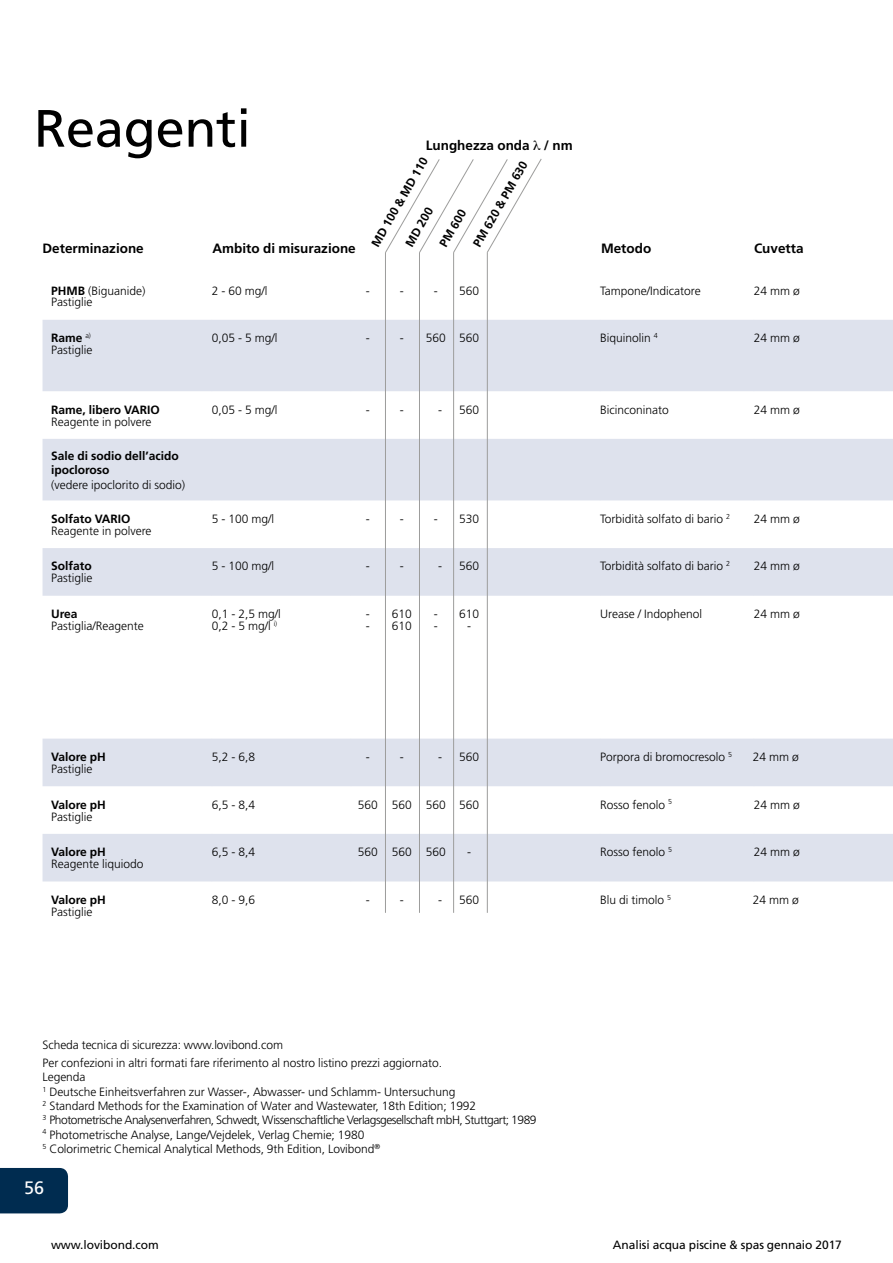
<style>
.page{position:relative;width:893px;height:1263px;background:#fff}
.page>*{position:absolute;margin:0;border:0;box-sizing:border-box;transform-origin:0 0}
.t1{font:52.5px "Frutiger LT";letter-spacing:-.005em;color:#000}
.t2{font:18px "Frutiger LT";color:#fff}
.t3{font:700 13.5px "Frutiger LT";color:#000}
.t4{font:300 12px/14.2px "Frutiger LT";letter-spacing:-.005em;color:#000}
.t5{font:700 12px/14.4px "Frutiger LT";color:#000}
.t6{font:12px "Frutiger LT";letter-spacing:-.005em;color:#000}
.s1{font-weight:700}
</style>
<div class="page">
<div style="left:0;top:1168px;width:68px;height:45px;background:#002c50"></div>
<svg style="left:43px;top:320px;width:850px;height:561px"></svg>
<hr style="left:419px;top:252px;width:1px;height:661px;background:#9d9d9c">
<hr style="left:453px;top:252px;width:1px;height:661px;background:#9d9d9c">
<hr style="left:487px;top:252px;width:1px;height:661px;background:#9d9d9c">
<hr style="left:385px;top:252px;width:1px;height:661px;background:#9d9d9c">
<svg style="left:385px;top:159px;width:157px;height:94px"></svg>
<h1 class="t1" style="left:34px;top:98px;width:218px">Reagenti</h1>
<p class="t3" style="left:426px;top:137px;width:148px">Lunghezza onda / nm</p>
<p class="t5" style="left:368px;top:242px;width:102px;rotate:-60deg">MD 100 &amp; MD 110</p>
<p class="t5" style="left:470px;top:242px;width:98px;rotate:-60deg">PM 620 &amp; PM 630</p>
<p class="t5" style="left:402px;top:242px;width:45px;rotate:-60deg">MD 200</p>
<p class="t5" style="left:436px;top:242px;width:43px;rotate:-60deg">PM 600</p>
<p class="t3" style="left:43px;top:240px;width:103px">Determinazione</p>
<p class="t3" style="left:213px;top:240px;width:145px">Ambito di misurazione</p>
<p class="t3" style="left:601px;top:240px;width:52px">Metodo</p>
<p class="t3" style="left:754px;top:240px;width:51px">Cuvetta</p>
<p class="t4" style="left:51px;top:283px;width:96px"><span class="s1">PHMB</span> (Biguanide)</p>
<p class="t4" style="left:212px;top:283px;width:57px">2 - 60 mg/l</p>
<p class="t4" style="left:366px;top:283px;width:5px">-</p>
<p class="t4" style="left:400px;top:283px;width:5px">-</p>
<p class="t4" style="left:434px;top:283px;width:47px">- 560</p>
<p class="t4" style="left:600px;top:283px;width:102px">Tampone/Indicatore</p>
<p class="t4" style="left:754px;top:283px;width:48px">24 mm ø</p>
<p class="t4" style="left:51px;top:295px;width:43px">Pastiglie</p>
<p class="t5" style="left:51px;top:331px;width:41px">Rame <sup>a)</sup></p>
<p class="t4" style="left:212px;top:331px;width:67px">0,05 - 5 mg/l</p>
<p class="t4" style="left:366px;top:331px;width:5px">-</p>
<p class="t4" style="left:400px;top:331px;width:81px">- 560 560</p>
<p class="t4" style="left:600px;top:331px;width:59px">Biquinolin <sup>4</sup></p>
<p class="t4" style="left:754px;top:331px;width:48px">24 mm ø</p>
<p class="t4" style="left:51px;top:343px;width:43px">Pastiglie</p>
<p class="t5" style="left:51px;top:402px;width:110px">Rame, libero VARIO</p>
<p class="t4" style="left:212px;top:402px;width:67px">0,05 - 5 mg/l</p>
<p class="t4" style="left:366px;top:402px;width:5px">-</p>
<p class="t4" style="left:400px;top:402px;width:5px">-</p>
<p class="t4" style="left:438px;top:402px;width:42px">- 560</p>
<p class="t4" style="left:600px;top:402px;width:70px">Bicinconinato</p>
<p class="t4" style="left:754px;top:402px;width:48px">24 mm ø</p>
<p class="t4" style="left:51px;top:414px;width:102px">Reagente in polvere</p>
<p class="t5" style="left:51px;top:448px;width:129px">Sale di sodio dell’acido ipocloroso</p>
<p class="t4" style="left:51px;top:477px;width:136px">(vedere ipoclorito di sodio)</p>
<p class="t5" style="left:51px;top:511px;width:81px">Solfato VARIO</p>
<p class="t4" style="left:212px;top:512px;width:64px">5 - 100 mg/l</p>
<p class="t4" style="left:366px;top:512px;width:5px">-</p>
<p class="t4" style="left:400px;top:512px;width:5px">-</p>
<p class="t4" style="left:434px;top:512px;width:47px">- 530</p>
<p class="t4" style="left:600px;top:512px;width:132px">Torbidità solfato di bario <sup>2</sup></p>
<p class="t4" style="left:754px;top:512px;width:48px">24 mm ø</p>
<p class="t4" style="left:51px;top:524px;width:102px">Reagente in polvere</p>
<p class="t5" style="left:51px;top:559px;width:42px">Solfato</p>
<p class="t4" style="left:212px;top:559px;width:64px">5 - 100 mg/l</p>
<p class="t4" style="left:366px;top:559px;width:5px">-</p>
<p class="t4" style="left:400px;top:559px;width:5px">-</p>
<p class="t4" style="left:438px;top:559px;width:43px">- 560</p>
<p class="t4" style="left:600px;top:559px;width:132px">Torbidità solfato di bario <sup>2</sup></p>
<p class="t4" style="left:754px;top:559px;width:48px">24 mm ø</p>
<p class="t4" style="left:51px;top:571px;width:43px">Pastiglie</p>
<p class="t5" style="left:51px;top:607px;width:28px">Urea</p>
<p class="t4" style="left:212px;top:607px;width:71px">0,1 - 2,5 mg/l</p>
<p class="t4" style="left:366px;top:607px;width:48px">- 610</p>
<p class="t4" style="left:434px;top:607px;width:47px">- 610</p>
<p class="t4" style="left:600px;top:607px;width:103px">Urease / Indophenol</p>
<p class="t4" style="left:754px;top:607px;width:48px">24 mm ø</p>
<p class="t4" style="left:51px;top:619px;width:94px">Pastiglia/Reagente</p>
<p class="t4" style="left:212px;top:619px;width:67px">0,2 - 5 mg/l <sup>i)</sup></p>
<p class="t4" style="left:366px;top:619px;width:48px">- 610</p>
<p class="t4" style="left:434px;top:619px;width:5px">-</p>
<p class="t4" style="left:467px;top:619px;width:5px">-</p>
<p class="t5" style="left:51px;top:750px;width:56px">Valore pH</p>
<p class="t4" style="left:212px;top:750px;width:45px">5,2 - 6,8</p>
<p class="t4" style="left:366px;top:750px;width:5px">-</p>
<p class="t4" style="left:400px;top:750px;width:5px">-</p>
<p class="t4" style="left:438px;top:750px;width:43px">- 560</p>
<p class="t4" style="left:600px;top:750px;width:133px">Porpora di bromocresolo <sup>5</sup></p>
<p class="t4" style="left:753px;top:750px;width:48px">24 mm ø</p>
<p class="t4" style="left:51px;top:762px;width:43px">Pastiglie</p>
<p class="t5" style="left:51px;top:797px;width:56px">Valore pH</p>
<p class="t4" style="left:212px;top:797px;width:45px">6,5 - 8,4</p>
<p class="t4" style="left:358px;top:797px;width:123px">560 560 560 560</p>
<p class="t4" style="left:600px;top:797px;width:74px">Rosso fenolo <sup>5</sup></p>
<p class="t4" style="left:754px;top:797px;width:48px">24 mm ø</p>
<p class="t4" style="left:51px;top:809px;width:43px">Pastiglie</p>
<p class="t5" style="left:51px;top:845px;width:56px">Valore pH</p>
<p class="t4" style="left:212px;top:845px;width:45px">6,5 - 8,4</p>
<p class="t4" style="left:358px;top:845px;width:90px">560 560 560</p>
<p class="t4" style="left:467px;top:845px;width:5px">-</p>
<p class="t4" style="left:600px;top:845px;width:74px">Rosso fenolo <sup>5</sup></p>
<p class="t4" style="left:754px;top:845px;width:48px">24 mm ø</p>
<p class="t4" style="left:51px;top:857px;width:94px">Reagente liquiodo</p>
<p class="t5" style="left:51px;top:892px;width:56px">Valore pH</p>
<p class="t4" style="left:212px;top:893px;width:45px">8,0 - 9,6</p>
<p class="t4" style="left:366px;top:893px;width:5px">-</p>
<p class="t4" style="left:400px;top:893px;width:5px">-</p>
<p class="t4" style="left:438px;top:893px;width:43px">- 560</p>
<p class="t4" style="left:600px;top:893px;width:73px">Blu di timolo <sup>5</sup></p>
<p class="t4" style="left:753px;top:893px;width:48px">24 mm ø</p>
<p class="t4" style="left:51px;top:905px;width:43px">Pastiglie</p>
<p class="t4" style="left:43px;top:1035px;width:401px;line-height:18.5px">Scheda tecnica di sicurezza: www.lovibond.com<br>Per confezioni in altri formati fare riferimento al nostro listino prezzi aggiornato.</p>
<p class="t4" style="left:43px;top:1070px;width:496px">Legenda<br><sup>1</sup> Deutsche Einheitsverfahren zur Wasser-, Abwasser- und Schlamm- Untersuchung<br><sup>2</sup> Standard Methods for the Examination of Water and Wastewater, 18th Edition; 1992<br><sup>3</sup> Photometrische Analysenverfahren, Schwedt, Wissenschaftliche Verlagsgesellschaft mbH, Stuttgart; 1989<br><sup>4</sup> Photometrische Analyse, Lange/Vejdelek, Verlag Chemie; 1980<br><sup>5</sup> Colorimetric Chemical Analytical Methods, 9th Edition, Lovibond<sup>®</sup></p>
<h2 class="t2" style="left:24px;top:1177px;width:22px">56</h2>
<p class="t6" style="left:51px;top:1238px;width:109px">www.lovibond.com</p>
<p class="t6" style="left:613px;top:1238px;width:230px">Analisi acqua piscine &amp; spas gennaio 2017</p>
</div>
